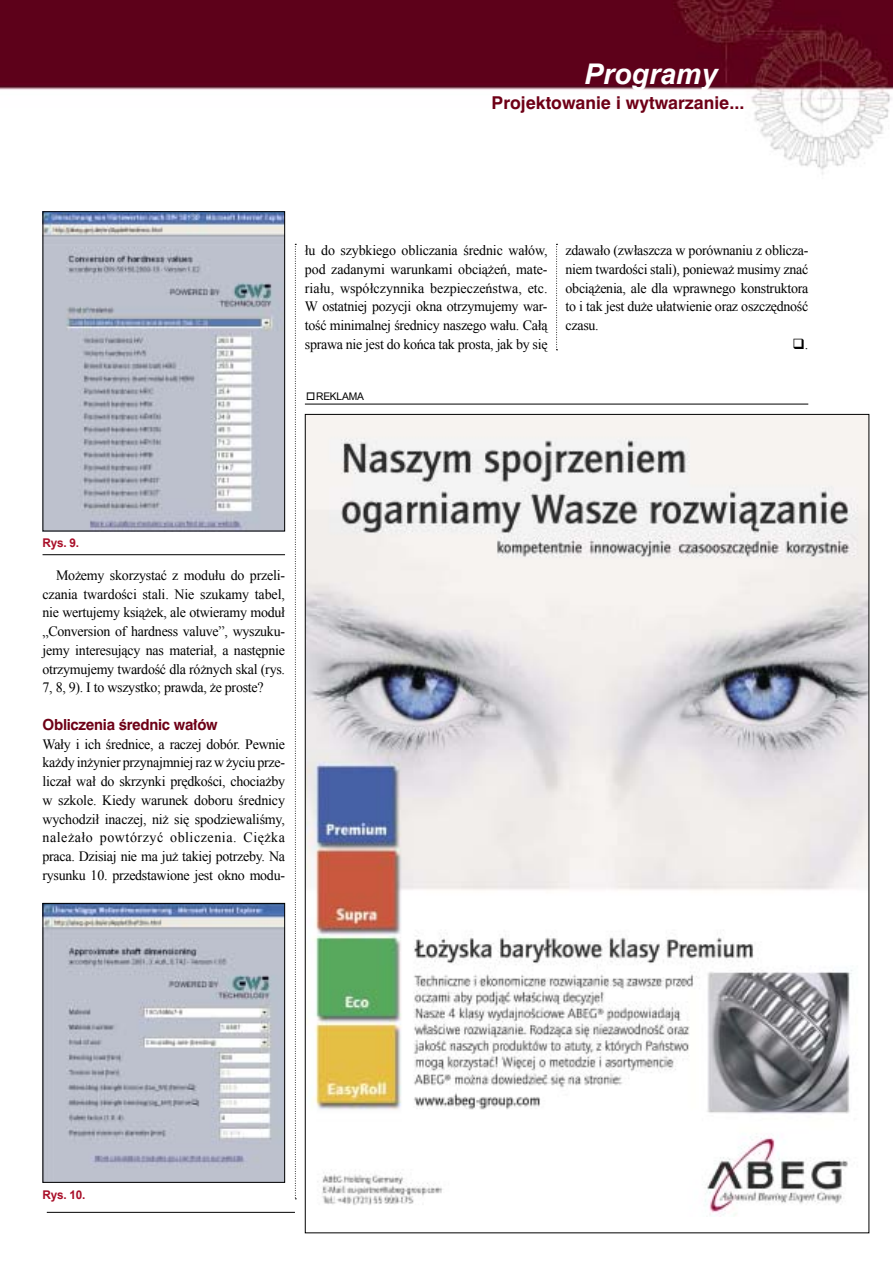
<style>
.page{position:relative;width:893px;height:1263px;background:#fff}
.page>*{position:absolute;margin:0;border:0;box-sizing:border-box;transform-origin:0 0}
.t1{font:italic 700 28.5px "Arial";color:#fff}
.t2{font:700 16.5px "Swis 721 PL";color:#6e0016}
.t3{font:14.25px/18.8px "Times New Roman";letter-spacing:-.02em;color:#000;text-align:justify}
.t4{font:700 14.25px "Swis 721 PL";letter-spacing:-.02em;color:#6e0016}
.t5{font:700 12px "Arial";letter-spacing:-.02em;color:#a90f29}
.t6{font:10.5px "Arial";letter-spacing:-.02em;color:#000}
.s1{font-style:inherit}
</style>
<div class="page">
<img style="left:0;top:0;width:892px;height:175px">
<svg style="left:304px;top:403px;width:565px;height:831px"></svg>
<hr style="left:47px;top:1212px;width:248px;height:1px;background:#000">
<svg style="left:42px;top:211px;width:244px;height:344px;background:#b8bdc9"></svg>
<img style="left:45px;top:905px;width:238px;height:276px">
<div style="left:43px;top:903px;width:242px;height:280px;border:1px solid #000"></div>
<svg style="left:556px;top:244px;width:1px;height:106px"></svg>
<svg style="left:295px;top:244px;width:1px;height:955px"></svg>
<h1 class="t1" style="left:584px;top:58px;width:135px">Programy</h1>
<p class="t2" style="left:491px;top:97px;width:254px">Projektowanie i wytwarzanie...</p>
<p class="t3" style="left:305px;top:241px;width:244px"><span class="s1">ł</span>u do szybkiego obliczania <span class="s1">ś</span>rednic wa<span class="s1">ł</span>Ûw, pod zadanymi warunkami obci<span class="s1">ąż</span>e<span class="s1">ń</span>, mate&shy;ria<span class="s1">ł</span>u, wspÛ<span class="s1">ł</span>czynnika bezpiecze<span class="s1">ń</span>stwa, etc.<br>W ostatniej pozycji okna otrzymujemy war&shy;to<span class="s1">ść</span> minimalnej <span class="s1">ś</span>rednicy naszego wa<span class="s1">ł</span>u. Ca<span class="s1">łą </span>sprawa nie jest do ko<span class="s1">ń</span>ca tak prosta, jak by si<span class="s1">ę</span></p>
<p class="t3" style="left:565px;top:241px;width:244px">zdawa<span class="s1">ł</span>o (zw<span class="s1">ł</span>aszcza w porÛwnaniu z oblicza-</p>
<p class="t3" style="left:565px;top:260px;width:244px">niem twardo<span class="s1">ś</span>ci stali), poniewa<span class="s1">ż</span> musimy zna<span class="s1">ć</span></p>
<p class="t3" style="left:565px;top:279px;width:244px">obci<span class="s1">ąż</span>enia, ale dla wprawnego konstruktora</p>
<p class="t3" style="left:565px;top:297px;width:244px">to i tak jest du<span class="s1">ż</span>e u<span class="s1">ł</span>atwienie oraz oszcz<span class="s1">ę</span>dno<span class="s1">ść</span></p>
<p class="t3" style="left:565px;top:316px;width:35px">czasu.</p>
<p class="t3" style="left:804px;top:335px;width:5px">.</p>
<p class="t6" style="left:316px;top:390px;width:49px">REKLAMA</p>
<p class="t5" style="left:43px;top:537px;width:38px">Rys. 9.</p>
<p class="t3" style="left:43px;top:566px;width:244px;text-indent:13px">Mo<span class="s1">ż</span>emy skorzysta<span class="s1">ć</span> z modu<span class="s1">ł</span>u do przeli&shy;czania twardo<span class="s1">ś</span>ci stali. Nie szukamy tabel, nie wertujemy ksi<span class="s1">ąż</span>ek, ale otwieramy modu<span class="s1">ł </span>ÑConversion of hardness valuveî, wyszuku&shy;jemy interesuj<span class="s1">ą</span>cy nas materia<span class="s1">ł</span>, a nast<span class="s1">ę</span>pnie otrzymujemy twardo<span class="s1">ść</span> dla rÛ<span class="s1">ż</span>nych skal (rys.<br>7, 8, 9). I to wszystko; prawda, <span class="s1">ż</span>e proste?</p>
<p class="t4" style="left:43px;top:719px;width:177px">Obliczenia średnic wałów</p>
<p class="t3" style="left:43px;top:734px;width:244px">Wa<span class="s1">ł</span>y i ich <span class="s1">ś</span>rednice, a raczej dobÛr. Pewnie ka<span class="s1">ż</span>dy in<span class="s1">ż</span>ynier przynajmniej raz w <span class="s1">ż</span>yciu prze&shy;licza<span class="s1">ł</span> wa<span class="s1">ł</span> do skrzynki pr<span class="s1">ę</span>dko<span class="s1">ś</span>ci, chocia<span class="s1">ż</span>by w szkole. Kiedy warunek doboru <span class="s1">ś</span>rednicy wychodzi<span class="s1">ł</span> inaczej, ni<span class="s1">ż</span> si<span class="s1">ę</span> spodziewali<span class="s1">ś</span>my, nale<span class="s1">ż</span>a<span class="s1">ł</span>o powtÛrzy<span class="s1">ć</span> obliczenia. Ci<span class="s1">ęż</span>ka praca. Dzisiaj nie ma ju<span class="s1">ż</span> takiej potrzeby. Na rysunku 10. przedstawione jest okno modu-</p>
<p class="t5" style="left:43px;top:1188px;width:44px">Rys. 10.</p>
</div>
